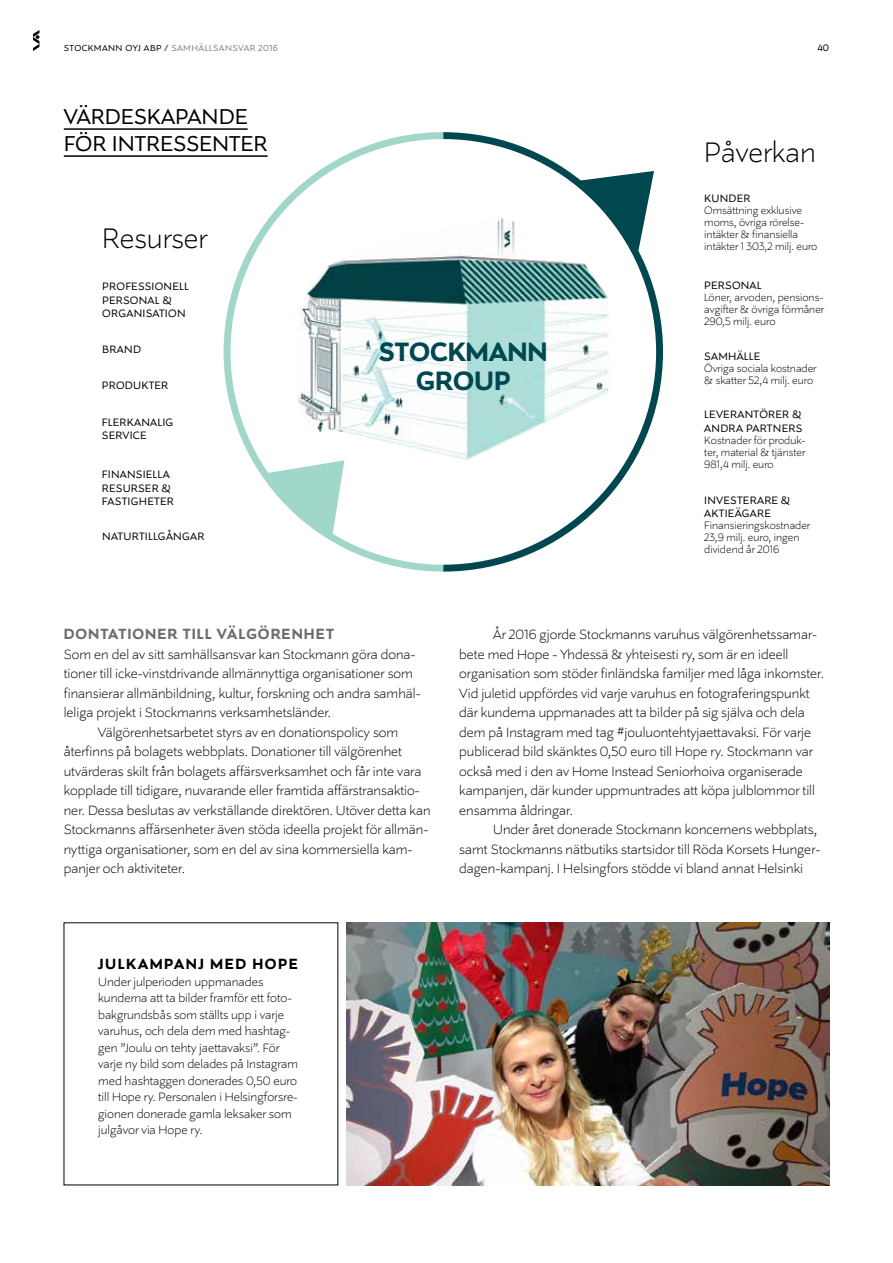
<style>
.page{position:relative;width:893px;height:1263px;background:#fff}
.page>*{position:absolute;margin:0;border:0;box-sizing:border-box;transform-origin:0 0}
.t1{font:300 31.5px "Stockmann Sans";color:#000}
.t2{font:700 29.7px/29.7px "Stockmann Sans";color:#004750;text-align:center}
.t3{font:24px/27px "Stockmann Sans";color:#000}
.t4{font:700 16.5px "Stockmann Sans";letter-spacing:.06em;color:#6e6e6e}
.t5{font:700 16.5px "Stockmann Sans";letter-spacing:.09em;color:#000}
.t6{font:300 15px/19.5px "Stockmann Sans";color:#000}
.t7{font:300 13.5px/16.5px "Stockmann Sans";color:#000}
.t8{font:300 12px/12px "Stockmann Sans";color:#000}
.t9{font:12px/13.5px "Stockmann Sans";letter-spacing:.02em;color:#000}
.t10{font:10.5px "Stockmann Sans";color:#000}
.t11{font:9.75px "Stockmann Sans";letter-spacing:.04em;color:#828282}
.s1{color:#000}
.s2{font-weight:700;color:#6e6e6e}
</style>
<div class="page">
<svg style="left:33px;top:30px;width:6px;height:21px"></svg>
<svg style="left:224px;top:132px;width:219px;height:440px"></svg>
<svg style="left:443px;top:132px;width:220px;height:440px"></svg>
<div style="left:230px;top:139px;width:426px;height:426px;background:#fff;border-radius:50%"></div>
<svg style="left:263px;top:461px;width:81px;height:79px"></svg>
<svg style="left:576px;top:171px;width:78px;height:80px"></svg>
<img style="left:298px;top:216px;width:315px;height:245px">
<hr style="left:64px;top:128px;width:184px;height:2px;background:#000">
<hr style="left:64px;top:155px;width:204px;height:2px;background:#000">
<img style="left:347px;top:923px;width:482px;height:262px">
<p class="t11" style="left:64px;top:42px;width:216px"><span class="s1">STOCKMANN OYJ ABP</span> <span class="s2">/</span> SAMHÄLLSANSVAR 2016</p>
<p class="t10" style="left:818px;top:42px;width:13px">40</p>
<h3 class="t3" style="left:64px;top:103px;width:205px">VÄRDESKAPANDE<br>FÖR INTRESSENTER</h3>
<h1 class="t1" style="left:102px;top:221px;width:106px">Resurser</h1>
<p class="t9" style="left:102px;top:280px;width:88px">PROFESSIONELL<br>PERSONAL &amp;<br>ORGANISATION</p>
<p class="t9" style="left:102px;top:343px;width:40px">BRAND</p>
<p class="t9" style="left:102px;top:378px;width:68px">PRODUKTER</p>
<p class="t9" style="left:102px;top:416px;width:73px">FLERKANALIG<br>SERVICE</p>
<p class="t9" style="left:102px;top:468px;width:73px">FINANSIELLA<br>RESURSER &amp;<br>FASTIGHETER</p>
<p class="t9" style="left:102px;top:529px;width:104px">NATURTILLGÅNGAR</p>
<h2 class="t2" style="left:379px;top:337px;width:170px">STOCKMANN<br>GROUP</h2>
<h1 class="t1" style="left:704px;top:135px;width:113px">Påverkan</h1>
<p class="t9" style="left:704px;top:192px;width:48px">KUNDER</p>
<p class="t8" style="left:704px;top:205px;width:115px">Omsättning exklusive moms, övriga rörelse&shy;intäkter &amp; finansiella intäkter 1 303,2 milj. euro</p>
<p class="t9" style="left:704px;top:279px;width:59px">PERSONAL</p>
<p class="t8" style="left:704px;top:292px;width:121px;text-align:justify">Löner, arvoden, pensions&shy;avgifter &amp; övriga förmåner 290,5 milj. euro</p>
<p class="t9" style="left:704px;top:350px;width:57px">SAMHÄLLE</p>
<p class="t8" style="left:704px;top:363px;width:114px">Övriga sociala kostnader &amp; skatter 52,4 milj. euro</p>
<p class="t9" style="left:704px;top:408px;width:99px">LEVERANTÖRER &amp;<br>ANDRA PARTNERS</p>
<p class="t8" style="left:704px;top:434px;width:103px;text-align:justify">Kostnader för produk&shy;ter, material &amp; tjänster 981,4 milj. euro</p>
<p class="t9" style="left:704px;top:493px;width:88px">INVESTERARE &amp;<br>AKTIEÄGARE</p>
<p class="t8" style="left:704px;top:520px;width:107px">Finansieringskostnader<br>23,9 milj. euro, ingen dividend år 2016</p>
<p class="t4" style="left:64px;top:624px;width:272px">DONTATIONER TILL VÄLGÖRENHET</p>
<p class="t6" style="left:64px;top:644px;width:358px">Som en del av sitt samhällsansvar kan Stockmann göra dona&shy;tioner till icke-vinstdrivande allmännyttiga organisationer som finansierar allmänbildning, kultur, forskning och andra samhäl&shy;leliga projekt i Stockmanns verksamhetsländer.</p>
<p class="t6" style="left:64px;top:722px;width:368px;text-indent:34px">Välgörenhetsarbetet styrs av en donationspolicy som återfinns på bolagets webbplats. Donationer till välgörenhet utvärderas skilt från bolagets affärsverksamhet och får inte vara kopplade till tidigare, nuvarande eller framtida affärstransaktio&shy;ner. Dessa beslutas av verkställande direktören. Utöver detta kan Stockmanns affärsenheter även stöda ideella projekt för allmän&shy;nyttiga organisationer, som en del av sina kommersiella kam&shy;panjer och aktiviteter.</p>
<p class="t6" style="left:459px;top:625px;width:366px;text-indent:34px">År 2016 gjorde Stockmanns varuhus välgörenhetssamar&shy;bete med Hope - Yhdessä &amp; yhteisesti ry, som är en ideell organisation som stöder finländska familjer med låga inkomster.<br>Vid juletid uppfördes vid varje varuhus en fotograferingspunkt där kunderna uppmanades att ta bilder på sig själva och dela dem på Instagram med tag #jouluontehtyjaettavaksi. För varje publicerad bild skänktes 0,50 euro till Hope ry. Stockmann var också med i den av Home Instead Seniorhoiva organiserade kampanjen, där kunder uppmuntrades att köpa julblommor till ensamma åldringar.</p>
<p class="t6" style="left:459px;top:820px;width:363px;text-indent:34px">Under året donerade Stockmann koncernens webbplats, samt Stockmanns nätbutiks startsidor till Röda Korsets Hunger&shy;dagen-kampanj. I Helsingfors stödde vi bland annat Helsinki</p>
<p class="t5" style="left:98px;top:954px;width:201px">JULKAMPANJ MED HOPE</p>
<p class="t7" style="left:98px;top:973px;width:201px">Under julperioden uppmanades kunderna att ta bilder framför ett foto&shy;bakgrundsbås som ställts upp i varje varuhus, och dela dem med hashtag&shy;gen ”Joulu on tehty jaettavaksi”. För varje ny bild som delades på Instagram med hashtaggen donerades 0,50 euro till Hope ry. Personalen i Helsingforsre&shy;gionen donerade gamla leksaker som julgåvor via Hope ry.</p>
</div>
